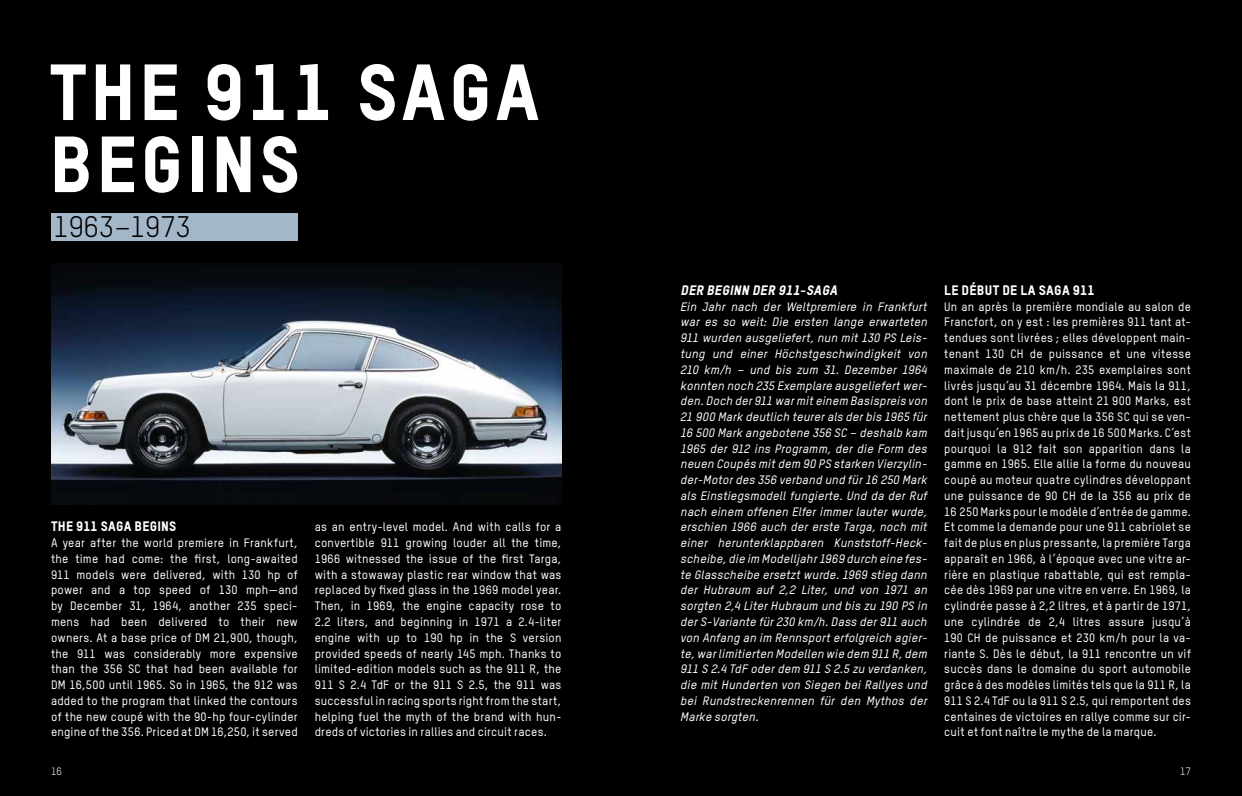
<style>
.page{position:relative;width:1242px;height:796px;background:#fff}
.page>*{position:absolute;margin:0;border:0;box-sizing:border-box;transform-origin:0 0}
.t1{font:78px/72px "TSTAR Headline";letter-spacing:.04em;color:#fff}
.t2{font:29.25px "TSTAR";color:#000}
.t3{font:13.5px "TSTAR Headline";letter-spacing:.015em;color:#fff}
.t4{font:italic 13.5px "TSTAR Headline";color:#fff}
.t5{font:500 12px/15.8px "TSTAR";letter-spacing:.02em;color:#fff;text-align:justify}
.t6{font:italic 500 12px/15.8px "TSTARPRO";letter-spacing:.02em;color:#fff;text-align:justify}
.t7{font:10.5px "TSTAR";color:#fff}
</style>
<div class="page">
<div style="left:0;top:0;width:1242px;height:795px;background:#000"></div>
<img style="left:51px;top:263px;width:510px;height:241px">
<div style="left:51px;top:213px;width:246px;height:28px;background:#a4b7c9"></div>
<h1 class="t1" style="left:49px;top:55px;width:492px">THE 911 SAGA<br>BEGINS</h1>
<h2 class="t2" style="left:53px;top:209px;width:139px">1963–1973</h2>
<p class="t3" style="left:51px;top:518px;width:127px">THE 911 SAGA BEGINS</p>
<p class="t5" style="left:51px;top:534px;width:248px;text-align:left">A year after the world premiere in Frankfurt, the time had come: the first, long-awaited 911 models were delivered, with 130 hp of power and a top speed of 130 mph—and by December 31, 1964, another 235 speci&shy;mens had been delivered to their new owners. At a base price of DM 21,900, though, the 911 was considerably more expensive than the 356 SC that had been available for DM 16,500 until 1965. So in 1965, the 912 was added to the program that linked the contours of the new coupé with the 90-hp four-cylinder engine of the 356. Priced at DM 16,250, it served</p>
<p class="t5" style="left:315px;top:519px;width:248px">as an entry-level model. And with calls for a convertible 911 growing louder all the time, 1966 witnessed the issue of the first Targa, with a stowaway plastic rear window that was replaced by fixed glass in the 1969 model year.<br>Then, in 1969, the engine capacity rose to 2.2 liters, and beginning in 1971 a 2.4-liter engine with up to 190 hp in the S version provided speeds of nearly 145 mph. Thanks to limited-edition models such as the 911 R, the 911 S 2.4 TdF or the 911 S 2.5, the 911 was successful in racing sports right from the start, helping fuel the myth of the brand with hun&shy;dreds of victories in rallies and circuit races.</p>
<p class="t4" style="left:680px;top:282px;width:161px">DER BEGINN DER 911-SAGA</p>
<p class="t6" style="left:680px;top:298px;width:248px">Ein Jahr nach der Weltpremiere in Frankfurt war es so weit: Die ersten lange erwarteten 911 wurden ausgeliefert, nun mit 130 PS Leis&shy;tung und einer Höchstgeschwindigkeit von 210 km/h – und bis zum 31. Dezember 1964 konnten noch 235 Exemplare ausgeliefert wer&shy;den. Doch der 911 war mit einem Basispreis von 21 900 Mark deutlich teurer als der bis 1965 für 16 500 Mark angebotene 356 SC – deshalb kam 1965 der 912 ins Programm, der die Form des neuen Coupés mit dem 90 PS starken Vierzylin&shy;der-Motor des 356 verband und für 16 250 Mark als Einstiegsmodell fungierte. Und da der Ruf nach einem offenen Elfer immer lauter wurde, erschien 1966 auch der erste Targa, noch mit einer herunterklappbaren Kunststoff-Heck&shy;scheibe, die im Modelljahr 1969 durch eine fes&shy;te Glasscheibe ersetzt wurde. 1969 stieg dann der Hubraum auf 2,2 Liter, und von 1971 an sorgten 2,4 Liter Hubraum und bis zu 190 PS in der S-Variante für 230 km/h. Dass der 911 auch von Anfang an im Rennsport erfolgreich agier&shy;te, war limitierten Modellen wie dem 911 R, dem 911 S 2.4 TdF oder dem 911 S 2.5 zu verdanken, die mit Hunderten von Siegen bei Rallyes und bei Rundstreckenrennen für den Mythos der Marke sorgten.</p>
<p class="t3" style="left:944px;top:282px;width:152px">LE DÉBUT DE LA SAGA 911</p>
<p class="t5" style="left:944px;top:298px;width:248px">Un an après la première mondiale au salon de Francfort, on y est : les premières 911 tant at&shy;tendues sont livrées ; elles développent main&shy;tenant 130 CH de puissance et une vitesse maximale de 210 km/h. 235 exemplaires sont livrés jusqu’au 31 décembre 1964. Mais la 911, dont le prix de base atteint 21 900 Marks, est nettement plus chère que la 356 SC qui se ven&shy;dait jusqu’en 1965 au prix de 16 500 Marks. C’est pourquoi la 912 fait son apparition dans la gamme en 1965. Elle allie la forme du nouveau coupé au moteur quatre cylindres développant une puissance de 90 CH de la 356 au prix de 16 250 Marks pour le modèle d’entrée de gamme.<br>Et comme la demande pour une 911 cabriolet se fait de plus en plus pressante, la première Targa apparaît en 1966, à l’époque avec une vitre ar&shy;rière en plastique rabattable, qui est rempla&shy;cée dès 1969 par une vitre en verre. En 1969, la cylindrée passe à 2,2 litres, et à partir de 1971, une cylindrée de 2,4 litres assure jusqu’à 190 CH de puissance et 230 km/h pour la va&shy;riante S. Dès le début, la 911 rencontre un vif succès dans le domaine du sport automobile grâce à des modèles limités tels que la 911 R, la 911 S 2.4 TdF ou la 911 S 2.5, qui remportent des centaines de victoires en rallye comme sur cir&shy;cuit et font naître le mythe de la marque.</p>
<p class="t7" style="left:51px;top:764px;width:12px">16</p>
<p class="t7" style="left:1180px;top:764px;width:12px">17</p>
</div>
